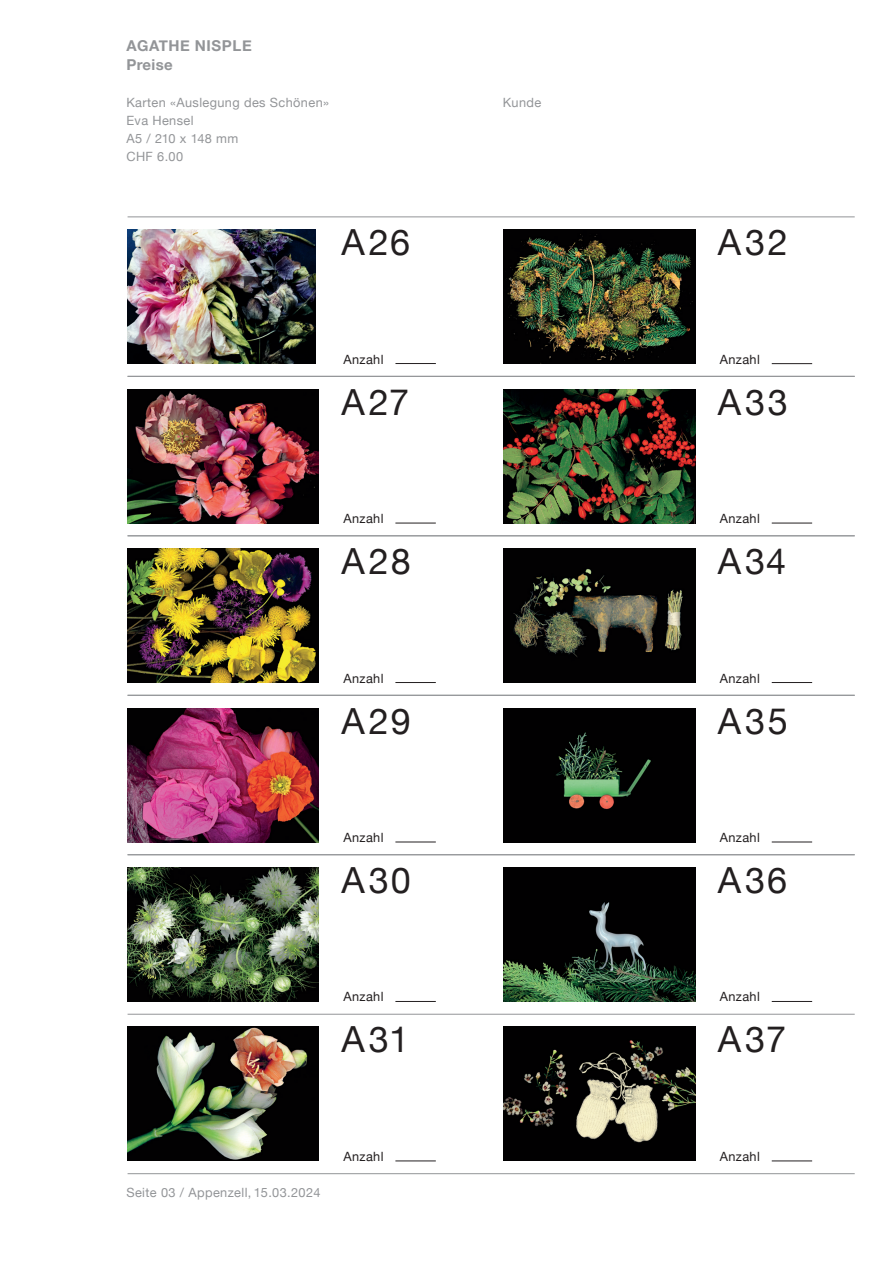
<style>
.page{position:relative;width:893px;height:1263px;background:#fff}
.page>*{position:absolute;margin:0;border:0;box-sizing:border-box;transform-origin:0 0}
.t1{font:36px "Helvetica Neue";letter-spacing:.09em;color:#231f20}
.t2{font:700 15px/19.2px "Helvetica Neue";letter-spacing:.04em;color:#939598}
.t3{font:12.75px/18px "Helvetica Neue";letter-spacing:.03em;color:#939598}
.t4{font:12.75px "Helvetica Neue";letter-spacing:.03em;color:#231f20}
</style>
<div class="page">
<hr style="left:128px;top:217px;width:727px;height:1px;background:#939598">
<hr style="left:128px;top:376px;width:727px;height:1px;background:#939598">
<hr style="left:128px;top:535px;width:727px;height:1px;background:#939598">
<hr style="left:128px;top:695px;width:727px;height:1px;background:#939598">
<hr style="left:128px;top:854px;width:727px;height:1px;background:#939598">
<hr style="left:128px;top:1014px;width:727px;height:1px;background:#939598">
<hr style="left:128px;top:1173px;width:727px;height:1px;background:#939598">
<img style="left:128px;top:389px;width:191px;height:134px">
<img style="left:128px;top:549px;width:191px;height:133px">
<img style="left:128px;top:708px;width:191px;height:134px">
<img style="left:128px;top:867px;width:191px;height:134px">
<img style="left:128px;top:1027px;width:191px;height:134px">
<img style="left:504px;top:230px;width:191px;height:134px">
<img style="left:128px;top:230px;width:188px;height:133px">
<hr style="left:395px;top:363px;width:41px;height:1px;background:#231f20">
<img style="left:504px;top:389px;width:191px;height:134px">
<img style="left:504px;top:549px;width:191px;height:133px">
<img style="left:504px;top:708px;width:191px;height:134px">
<img style="left:504px;top:867px;width:191px;height:134px">
<img style="left:504px;top:1027px;width:191px;height:134px">
<hr style="left:772px;top:523px;width:40px;height:1px;background:#231f20">
<hr style="left:772px;top:682px;width:40px;height:1px;background:#231f20">
<hr style="left:772px;top:842px;width:40px;height:1px;background:#231f20">
<hr style="left:772px;top:1001px;width:40px;height:1px;background:#231f20">
<hr style="left:772px;top:1161px;width:40px;height:1px;background:#231f20">
<hr style="left:395px;top:523px;width:41px;height:1px;background:#231f20">
<hr style="left:395px;top:682px;width:41px;height:1px;background:#231f20">
<hr style="left:395px;top:842px;width:41px;height:1px;background:#231f20">
<hr style="left:395px;top:1001px;width:41px;height:1px;background:#231f20">
<hr style="left:395px;top:1161px;width:41px;height:1px;background:#231f20">
<hr style="left:772px;top:363px;width:40px;height:1px;background:#231f20">
<p class="t2" style="left:126px;top:36px;width:127px">AGATHE NISPLE<br>Preise</p>
<p class="t3" style="left:126px;top:94px;width:204px">Karten «Auslegung des Schönen»<br>Eva Hensel<br>A5 / 210 x 148 mm<br>CHF 6.00</p>
<p class="t3" style="left:503px;top:94px;width:40px">Kunde</p>
<h1 class="t1" style="left:342px;top:216px;width:70px">A26</h1>
<h1 class="t1" style="left:718px;top:216px;width:71px">A32</h1>
<p class="t4" style="left:343px;top:350px;width:42px">Anzahl</p>
<p class="t4" style="left:720px;top:350px;width:42px">Anzahl</p>
<h1 class="t1" style="left:342px;top:376px;width:69px">A27</h1>
<h1 class="t1" style="left:718px;top:376px;width:71px">A33</h1>
<p class="t4" style="left:343px;top:509px;width:42px">Anzahl</p>
<p class="t4" style="left:720px;top:509px;width:42px">Anzahl</p>
<h1 class="t1" style="left:342px;top:535px;width:71px">A28</h1>
<h1 class="t1" style="left:718px;top:535px;width:70px">A34</h1>
<p class="t4" style="left:343px;top:669px;width:42px">Anzahl</p>
<p class="t4" style="left:720px;top:669px;width:42px">Anzahl</p>
<h1 class="t1" style="left:342px;top:695px;width:71px">A29</h1>
<h1 class="t1" style="left:718px;top:695px;width:71px">A35</h1>
<p class="t4" style="left:343px;top:828px;width:42px">Anzahl</p>
<p class="t4" style="left:720px;top:828px;width:42px">Anzahl</p>
<h1 class="t1" style="left:342px;top:854px;width:71px">A30</h1>
<h1 class="t1" style="left:718px;top:854px;width:71px">A36</h1>
<p class="t4" style="left:343px;top:988px;width:42px">Anzahl</p>
<p class="t4" style="left:720px;top:988px;width:42px">Anzahl</p>
<h1 class="t1" style="left:342px;top:1014px;width:69px">A31</h1>
<h1 class="t1" style="left:718px;top:1014px;width:70px">A37</h1>
<p class="t4" style="left:343px;top:1147px;width:42px">Anzahl</p>
<p class="t4" style="left:720px;top:1147px;width:42px">Anzahl</p>
<p class="t3" style="left:126px;top:1184px;width:196px">Seite 03 / Appenzell, 15.03.2024</p>
</div>
